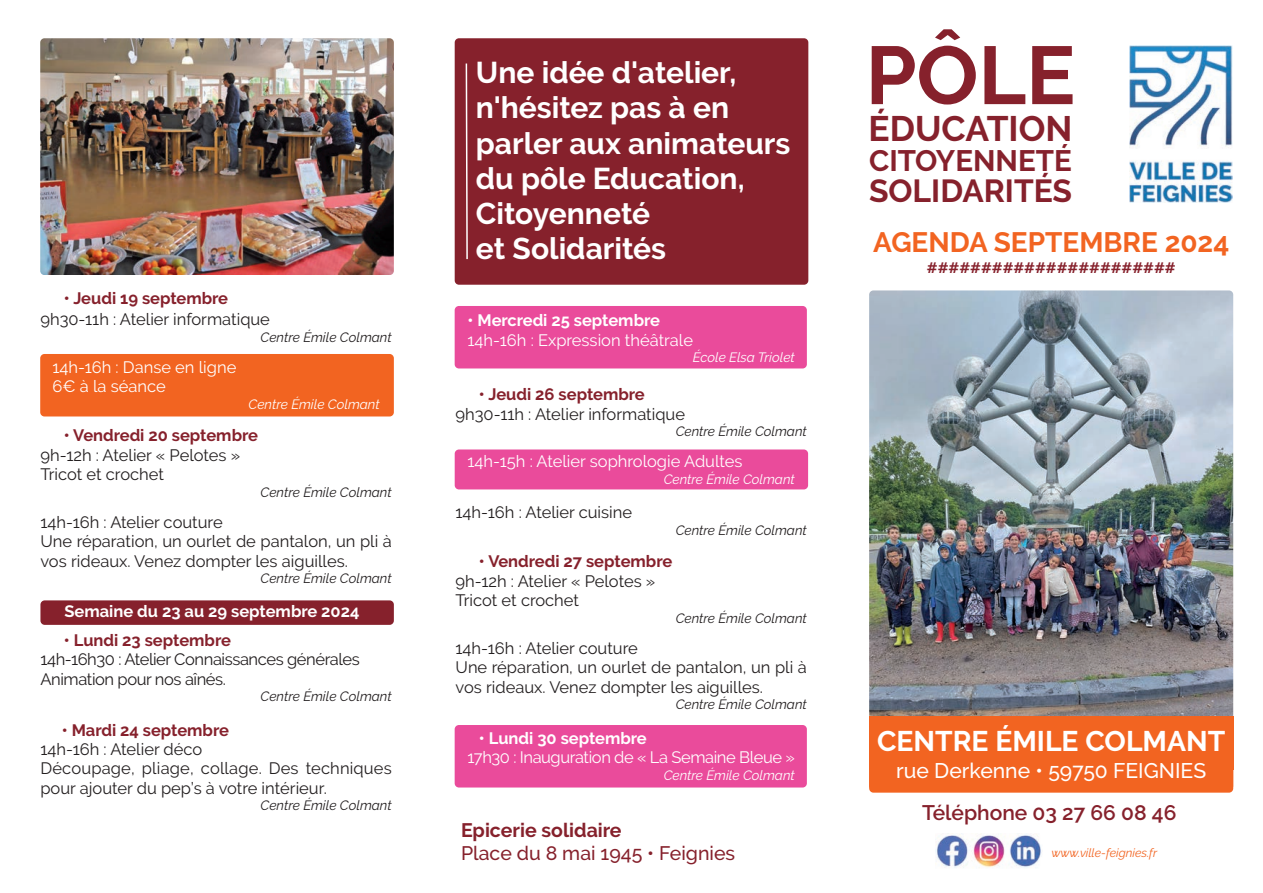
<style>
.page{position:relative;width:1263px;height:893px;background:#fff}
.page>*{position:absolute;margin:0;border:0;box-sizing:border-box;transform-origin:0 0}
.t1{font:700 81.75px "Raleway";color:#86212c}
.t2{font:700 35.25px "Raleway";color:#86212c}
.t3{font:700 31.8px "Raleway";color:#86212c}
.t4{font:700 30px/35.2px "Raleway";color:#fff}
.t5{font:700 29.55px "Raleway";color:#86212c}
.t6{font:700 28.35px "Raleway";color:#fff}
.t7{font:700 28.05px "Raleway";color:#f26421}
.t8{font:500 21.15px "Raleway";color:#fff}
.t9{font:600 21px "Raleway";color:#86212c}
.t10{font:500 19.5px "Raleway";color:#86212c}
.t11{font:700 19.5px "Raleway";color:#86212c}
.t12{font:16.5px/19.4px "Raleway";color:#231f20}
.t13{font:700 16.5px "Raleway";color:#86212c}
.t14{font:16.5px/19.4px "Raleway";color:#fff}
.t15{font:700 16.5px "Raleway";color:#fff}
.t16{font:16.5px/19.4px "Raleway";letter-spacing:-.025em;color:#231f20}
.t17{font:16.5px "Raleway";letter-spacing:-.025em;color:#fff}
.t18{font:700 15px "Raleway";color:#86212c}
.t19{font:italic 13.5px "Raleway";color:#231f20}
.t20{font:italic 13.5px "Raleway";color:#fff}
.t21{font:italic 12px "Raleway";color:#f26421}
</style>
<div class="page">
<div style="left:455px;top:725px;width:352px;height:62px;background:#ea4b9b;border-radius:4px"></div>
<div style="left:455px;top:449px;width:353px;height:40px;background:#ea4b9b;border-radius:4px"></div>
<div style="left:455px;top:306px;width:352px;height:62px;background:#ea4b9b;border-radius:4px"></div>
<div style="left:40px;top:354px;width:354px;height:62px;background:#f26421;border-radius:4px"></div>
<img style="left:869px;top:290px;width:364px;height:437px;border-radius:4px">
<div style="left:869px;top:716px;width:364px;height:54px;background:#f26421"></div>
<div style="left:869px;top:739px;width:364px;height:54px;background:#f36421;border-radius:4px"></div>
<div style="left:455px;top:38px;width:353px;height:247px;background:#86212c;border-radius:4px"></div>
<img style="left:1129px;top:45px;width:103px;height:158px">
<svg style="left:465px;top:63px;width:3px;height:197px"></svg>
<img style="left:40px;top:38px;width:354px;height:237px;border-radius:4px">
<div style="left:40px;top:600px;width:354px;height:25px;background:#86212c;border-radius:4px"></div>
<img style="left:935px;top:833px;width:107px;height:35px">
<p class="t13" style="left:64px;top:289px;width:166px">• Jeudi 19 septembre</p>
<p class="t12" style="left:40px;top:310px;width:231px">9h30-11h : Atelier informatique</p>
<p class="t19" style="left:261px;top:329px;width:133px">Centre Émile Colmant</p>
<p class="t14" style="left:52px;top:357px;width:185px">14h-16h : Danse en ligne<br>6€ à la séance</p>
<p class="t20" style="left:249px;top:396px;width:133px">Centre Émile Colmant</p>
<p class="t13" style="left:64px;top:426px;width:196px">• Vendredi 20 septembre</p>
<p class="t12" style="left:40px;top:445px;width:201px">9h-12h : Atelier « Pelotes »<br>Tricot et crochet</p>
<p class="t19" style="left:261px;top:484px;width:133px">Centre Émile Colmant</p>
<p class="t12" style="left:40px;top:512px;width:353px">14h-16h : Atelier couture<br>Une réparation, un ourlet de pantalon, un pli à vos rideaux. Venez dompter les aiguilles.</p>
<p class="t19" style="left:261px;top:570px;width:133px">Centre Émile Colmant</p>
<p class="t15" style="left:64px;top:602px;width:296px">Semaine du 23 au 29 septembre 2024</p>
<p class="t13" style="left:64px;top:630px;width:169px">• Lundi 23 septembre</p>
<p class="t16" style="left:40px;top:650px;width:321px">14h-16h30 : Atelier Connaissances générales<br>Animation pour nos aînés.</p>
<p class="t19" style="left:261px;top:688px;width:133px">Centre Émile Colmant</p>
<p class="t13" style="left:62px;top:720px;width:169px">• Mardi 24 septembre</p>
<p class="t12" style="left:40px;top:739px;width:353px">14h-16h : Atelier déco<br>Découpage, pliage, collage. Des techniques pour ajouter du pep’s à votre intérieur.</p>
<p class="t19" style="left:261px;top:798px;width:133px">Centre Émile Colmant</p>
<h3 class="t4" style="left:476px;top:55px;width:316px">Une idée d'atelier, n'hésitez pas à en parler aux animateurs du pôle Education,<br>Citoyenneté<br>et Solidarités</h3>
<p class="t15" style="left:468px;top:311px;width:194px">• Mercredi 25 septembre</p>
<p class="t14" style="left:468px;top:330px;width:227px">14h-16h : Expression théâtrale</p>
<p class="t20" style="left:693px;top:349px;width:104px">École Elsa Triolet</p>
<p class="t13" style="left:479px;top:385px;width:167px">• Jeudi 26 septembre</p>
<p class="t12" style="left:456px;top:404px;width:231px">9h30-11h : Atelier informatique</p>
<p class="t19" style="left:676px;top:423px;width:133px">Centre Émile Colmant</p>
<p class="t14" style="left:468px;top:452px;width:277px">14h-15h : Atelier sophrologie Adultes</p>
<p class="t20" style="left:664px;top:471px;width:133px">Centre Émile Colmant</p>
<p class="t12" style="left:456px;top:503px;width:178px">14h-16h : Atelier cuisine</p>
<p class="t19" style="left:676px;top:522px;width:133px">Centre Émile Colmant</p>
<p class="t13" style="left:479px;top:552px;width:195px">• Vendredi 27 septembre</p>
<p class="t12" style="left:456px;top:571px;width:201px">9h-12h : Atelier « Pelotes »<br>Tricot et crochet</p>
<p class="t19" style="left:676px;top:610px;width:133px">Centre Émile Colmant</p>
<p class="t12" style="left:456px;top:638px;width:353px">14h-16h : Atelier couture<br>Une réparation, un ourlet de pantalon, un pli à vos rideaux. Venez dompter les aiguilles.</p>
<p class="t19" style="left:676px;top:696px;width:133px">Centre Émile Colmant</p>
<p class="t15" style="left:479px;top:728px;width:169px">• Lundi 30 septembre</p>
<p class="t17" style="left:468px;top:747px;width:329px">17h30 : Inauguration de « La Semaine Bleue »</p>
<p class="t20" style="left:664px;top:767px;width:133px">Centre Émile Colmant</p>
<p class="t11" style="left:461px;top:819px;width:162px">Epicerie solidaire</p>
<p class="t10" style="left:461px;top:842px;width:276px">Place du 8 mai 1945 • Feignies</p>
<h1 class="t1" style="left:866px;top:27px;width:211px">PÔLE</h1>
<h2 class="t2" style="left:869px;top:108px;width:205px">ÉDUCATION</h2>
<h3 class="t5" style="left:869px;top:144px;width:204px">CITOYENNETÉ</h3>
<h3 class="t3" style="left:869px;top:172px;width:204px">SOLIDARITÉS</h3>
<h3 class="t7" style="left:873px;top:226px;width:358px">AGENDA SEPTEMBRE 2024</h3>
<p class="t18" style="left:927px;top:259px;width:250px">#######################</p>
<h3 class="t6" style="left:877px;top:724px;width:350px">CENTRE ÉMILE COLMANT</h3>
<p class="t8" style="left:896px;top:758px;width:312px">rue Derkenne • 59750 FEIGNIES</p>
<p class="t9" style="left:922px;top:800px;width:256px">Téléphone 03 27 66 08 46</p>
<p class="t21" style="left:1051px;top:846px;width:107px">www.ville-feignies.fr</p>
</div>
